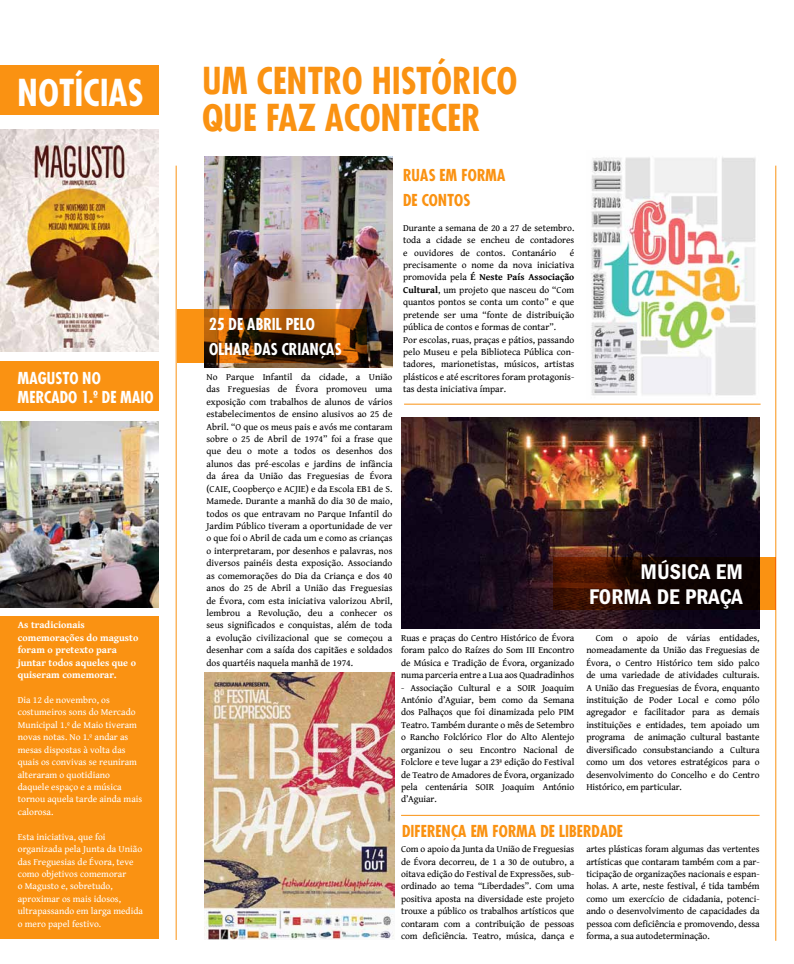
<style>
.page{position:relative;width:794px;height:964px;background:#fff}
.page>*{position:absolute;margin:0;border:0;box-sizing:border-box;transform-origin:0 0}
.t1{font:700 condensed 36px/37.3px "Futura";color:#fa9212}
.t2{font:700 condensed 36px "Futura";color:#fff}
.t3{font:600 condensed 22px/24.9px "Franklin Gothic";color:#fff;text-align:right}
.t4{font:700 condensed 16px/24.8px "Futura";color:#fff}
.t5{font:700 condensed 16px/24.8px "Futura";color:#fa9212}
.t6{font:700 10px/12.4px "Gentium Book Basic";color:#fff}
.t7{font:9.5px/12.4px "Gentium Book Basic";color:#000;text-align:justify}
.t8{font:9.5px/12.4px "Gentium Book Basic";color:#fff}
.s1{font-weight:700}
</style>
<div class="page">
<div style="left:0;top:362px;width:159px;height:49px;background:#fa9212"></div>
<div style="left:0;top:65px;width:159px;height:50px;background:#fa9212"></div>
<img style="left:401px;top:417px;width:358px;height:211px">
<img style="left:591px;top:157px;width:165px;height:239px">
<div style="left:0;top:616px;width:159px;height:323px;background:#fa9212"></div>
<img style="left:0;top:129px;width:159px;height:223px">
<hr style="left:401px;top:815px;width:358px;height:1px;background:#fa9212">
<hr style="left:404px;top:404px;width:356px;height:1px;background:#fa9212">
<img style="left:0;top:421px;width:159px;height:186px">
<hr style="left:176px;top:166px;width:1px;height:774px;background:#fa9212">
<hr style="left:775px;top:166px;width:1px;height:775px;background:#fa9212">
<svg style="left:550px;top:563px;width:210px;height:53px"></svg>
<img style="left:204px;top:156px;width:188px;height:211px">
<svg style="left:177px;top:309px;width:189px;height:53px;background:#864708"></svg>
<svg style="left:553px;top:557px;width:222px;height:53px;background:#2f1102"></svg>
<img style="left:204px;top:673px;width:191px;height:266px">
<h1 class="t2" style="left:18px;top:70px;width:127px">NOTÍCIAS</h1>
<h3 class="t4" style="left:18px;top:368px;width:138px;line-height:19px">MAGUSTO NO<br>MERCADO 1.º DE MAIO</h3>
<p class="t6" style="left:18px;top:618px;width:122px">As tradicionais comemorações do magusto foram o pretexto para juntar todos aqueles que o quiseram comemorar.</p>
<p class="t8" style="left:18px;top:693px;width:126px">Dia 12 de novembro, os costumeiros sons do Mercado<br>Municipal 1.º de Maio tiveram novas notas. No 1.º andar as mesas dispostas à volta das quais os convivas se reuniram alteraram o quotidiano daquele espaço e a música tornou aquela tarde ainda mais calorosa.</p>
<p class="t8" style="left:18px;top:830px;width:127px">Esta iniciativa, que foi organizada pela Junta da União das Freguesias de Évora, teve como objetivos comemorar<br>o Magusto e, sobretudo, aproximar os mais idosos, ultrapassando em larga medida o mero papel festivo.</p>
<h1 class="t1" style="left:202px;top:62px;width:317px">UM CENTRO HISTÓRICO<br>QUE FAZ ACONTECER</h1>
<h3 class="t4" style="left:209px;top:312px;width:134px">25 DE ABRIL PELO<br>OLHAR DAS CRIANÇAS</h3>
<p class="t7" style="left:206px;top:370px;width:187px">No Parque Infantil da cidade, a União das Freguesias de Évora promoveu uma exposição com trabalhos de alunos de vários estabelecimentos de ensino alusivos ao 25 de Abril. “O que os meus pais e avós me contaram sobre o 25 de Abril de 1974” foi a frase que que deu o mote a todos os desenhos dos alunos das pré-escolas e jardins de infância da área da União das Freguesias de Évora (CAIE, Coopberço e ACJIE) e da Escola EB1 de S.<br>Mamede. Durante a manhã do dia 30 de maio, todos os que entravam no Parque Infantil do Jardim Público tiveram a oportunidade de ver o que foi o Abril de cada um e como as crianças o interpretaram, por desenhos e palavras, nos diversos painéis desta exposição. Associando as comemorações do Dia da Criança e dos 40 anos do 25 de Abril a União das Freguesias de Évora, com esta iniciativa valorizou Abril, lembrou a Revolução, deu a conhecer os seus significados e conquistas, além de toda a evolução civilizacional que se começou a desenhar com a saída dos capitães e soldados dos quartéis naquela manhã de 1974.</p>
<h3 class="t5" style="left:403px;top:162px;width:104px">RUAS EM FORMA<br>DE CONTOS</h3>
<p class="t7" style="left:403px;top:221px;width:173px">Durante a semana de 20 a 27 de setembro. toda a cidade se encheu de contadores e ouvidores de contos. Contanário</p>
<p class="t7" style="left:403px;top:246px;width:173px;text-align:left;text-indent:167px">é precisamente o nome da nova iniciativa promovida pela <span class="s1">É Neste País Associação Cultural</span>, um projeto que nasceu do “Com quantos pontos se conta um conto” e que pretende ser uma “fonte de distribuição pública de contos e formas de contar”.<br>Por escolas, ruas, praças e pátios, passando pelo Museu e pela Biblioteca Pública con&shy;tadores, marionetistas, músicos, artistas plásticos e até escritores foram protagonis&shy;tas desta iniciativa ímpar.</p>
<p class="t7" style="left:401px;top:631px;width:175px">Ruas e praças do Centro Histórico de Évora foram palco do Raízes do Som III Encontro de Música e Tradição de Évora, organizado numa parceria entre a Lua aos Quadradinhos</p>
<p class="t7" style="left:401px;top:681px;width:175px">- Associação Cultural e a SOIR Joaquim António d’Aguiar, bem como da Semana dos Palhaços que foi dinamizada pelo PIM Teatro. Também durante o mês de Setembro o Rancho Folclórico Flor do Alto Alentejo organizou o seu Encontro Nacional de Folclore e teve lugar a 23ª edição do Festival de Teatro de Amadores de Évora, organizado pela centenária SOIR Joaquim António d’Aguiar.</p>
<h2 class="t3" style="left:589px;top:559px;width:155px">MÚSICA EM<br>FORMA DE PRAÇA</h2>
<p class="t7" style="left:586px;top:631px;width:175px;text-indent:9px">Com o apoio de várias entidades, nomeadamente da União das Freguesias de Évora, o Centro Histórico tem sido palco de uma variedade de atividades culturais.<br>A União das Freguesias de Évora, enquanto instituição de Poder Local e como pólo agregador e facilitador para as demais instituições e entidades, tem apoiado um programa de animação cultural bastante diversificado consubstanciando a Cultura como um dos vetores estratégicos para o desenvolvimento do Concelho e do Centro Histórico, em particular.</p>
<h3 class="t5" style="left:402px;top:819px;width:223px">DIFERENÇA EM FORMA DE LIBERDADE</h3>
<p class="t7" style="left:401px;top:842px;width:175px">Com o apoio da Junta da União de Freguesias de Évora decorreu, de 1 a 30 de outubro, a oitava edição do Festival de Expressões, sub&shy;ordinado ao tema “Liberdades”. Com uma positiva aposta na diversidade este projeto trouxe a público os trabalhos artísticos que contaram com a contribuição de pessoas com deficiência. Teatro, música, dança e</p>
<p class="t7" style="left:586px;top:842px;width:175px">artes plásticas foram algumas das vertentes artísticas que contaram também com a par&shy;ticipação de organizações nacionais e espan&shy;holas. A arte, neste festival, é tida também como um exercício de cidadania, potenci&shy;ando o desenvolvimento de capacidades da pessoa com deficiência e promovendo, dessa forma, a sua autodeterminação.</p>
</div>
